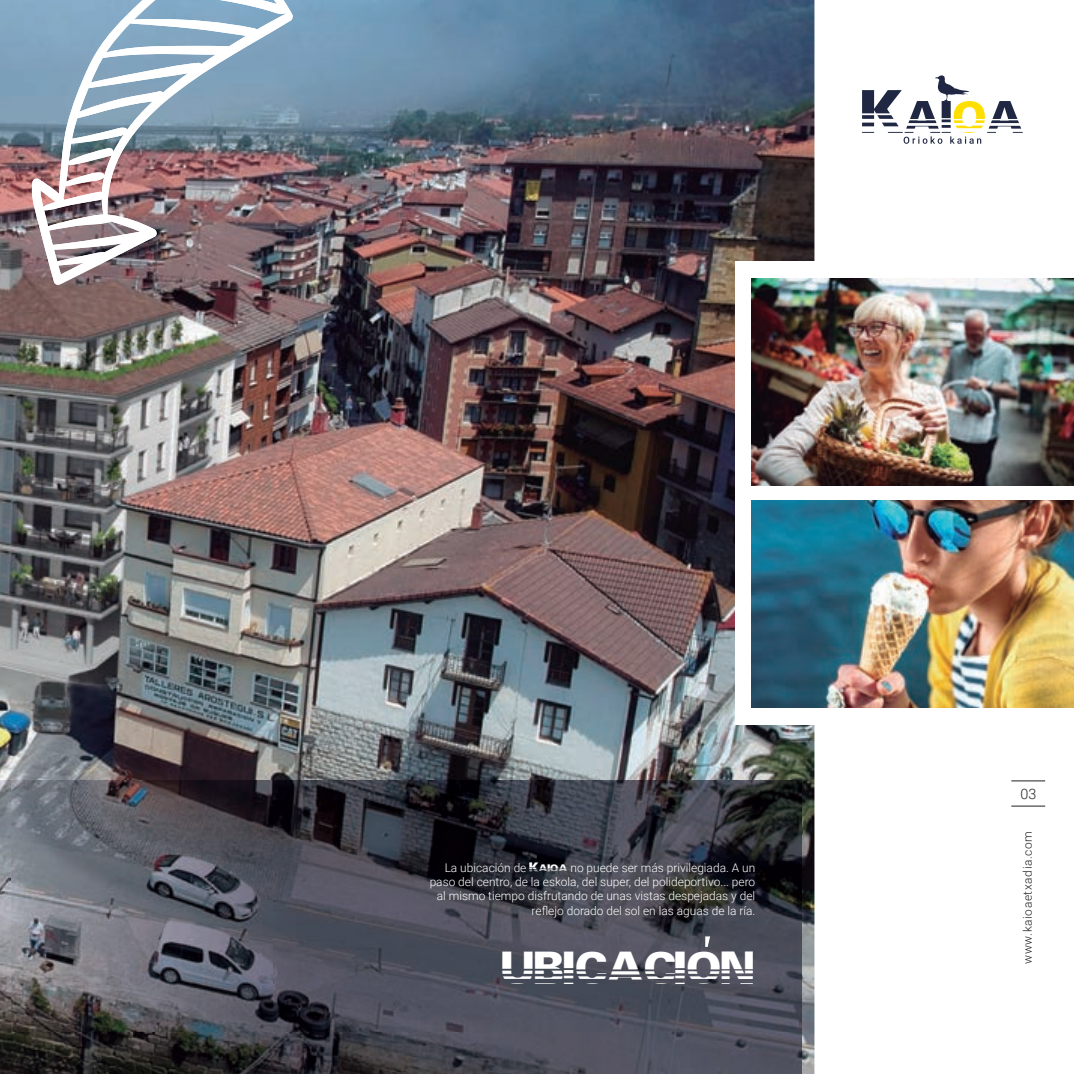
<style>
.page{position:relative;width:1074px;height:1074px;background:#fff}
.page>*{position:absolute;margin:0;border:0;box-sizing:border-box;transform-origin:0 0}
.t1{font:40.62px "Ventilate";color:#fff}
.t2{font:300 14.38px "Roboto";color:#231f20}
.t3{font:300 12px/14.4px "Roboto";color:#fff;text-align:right}
.t4{font:300 12px "Roboto";letter-spacing:.05em;color:#231f20}
.s1{font-family:"Ventilate";font-weight:400}
.s2{font-family:"Ventilate";font-weight:400;font-size:9.5px}
</style>
<div class="page">
<img style="left:0;top:0;width:814px;height:1074px">
<div style="left:735px;top:261px;width:339px;height:464px;background:#fff"></div>
<img style="left:0;top:780px;width:801px;height:294px">
<hr style="left:1011px;top:780px;width:34px;height:1px;background:#231f20">
<hr style="left:1011px;top:806px;width:34px;height:1px;background:#231f20">
<img style="left:752px;top:500px;width:322px;height:208px">
<img style="left:752px;top:278px;width:322px;height:207px">
<svg style="left:705px;top:936px;width:5px;height:11px"></svg>
<img style="left:155px;top:14px;width:138px;height:200px">
<img style="left:59px;top:0;width:96px;height:178px">
<img style="left:30px;top:178px;width:128px;height:107px">
<img style="left:274px;top:0;width:19px;height:19px">
<img style="left:54px;top:252px;width:58px;height:14px">
<img style="left:47px;top:232px;width:99px;height:18px">
<img style="left:44px;top:214px;width:70px;height:17px">
<img style="left:41px;top:192px;width:63px;height:18px">
<img style="left:64px;top:172px;width:41px;height:14px">
<img style="left:68px;top:148px;width:46px;height:17px">
<img style="left:66px;top:128px;width:61px;height:16px">
<img style="left:71px;top:91px;width:93px;height:28px">
<img style="left:80px;top:63px;width:123px;height:26px">
<img style="left:98px;top:46px;width:135px;height:12px">
<img style="left:129px;top:19px;width:129px;height:18px">
<img style="left:220px;top:0;width:67px;height:14px">
<svg style="left:862px;top:75px;width:161px;height:69px"></svg>
<p class="t3" style="left:430px;top:859px;width:327px">La ubicación de <span class="s1">K</span><span class="s2">AIOA</span> no puede ser más privilegiada. A un paso del centro, de la eskola, del super, del polideportivo... pero al mismo tiempo disfrutando de unas vistas despejadas y del reflejo dorado del sol en las aguas de la ría.</p>
<h1 class="t1" style="left:502px;top:951px;width:254px">UBICACION</h1>
<p class="t2" style="left:1020px;top:783px;width:17px">03</p>
<p class="t4" style="left:1019px;top:963px;width:134px;rotate:-90deg">www.kaioaetxadia.com</p>
</div>
